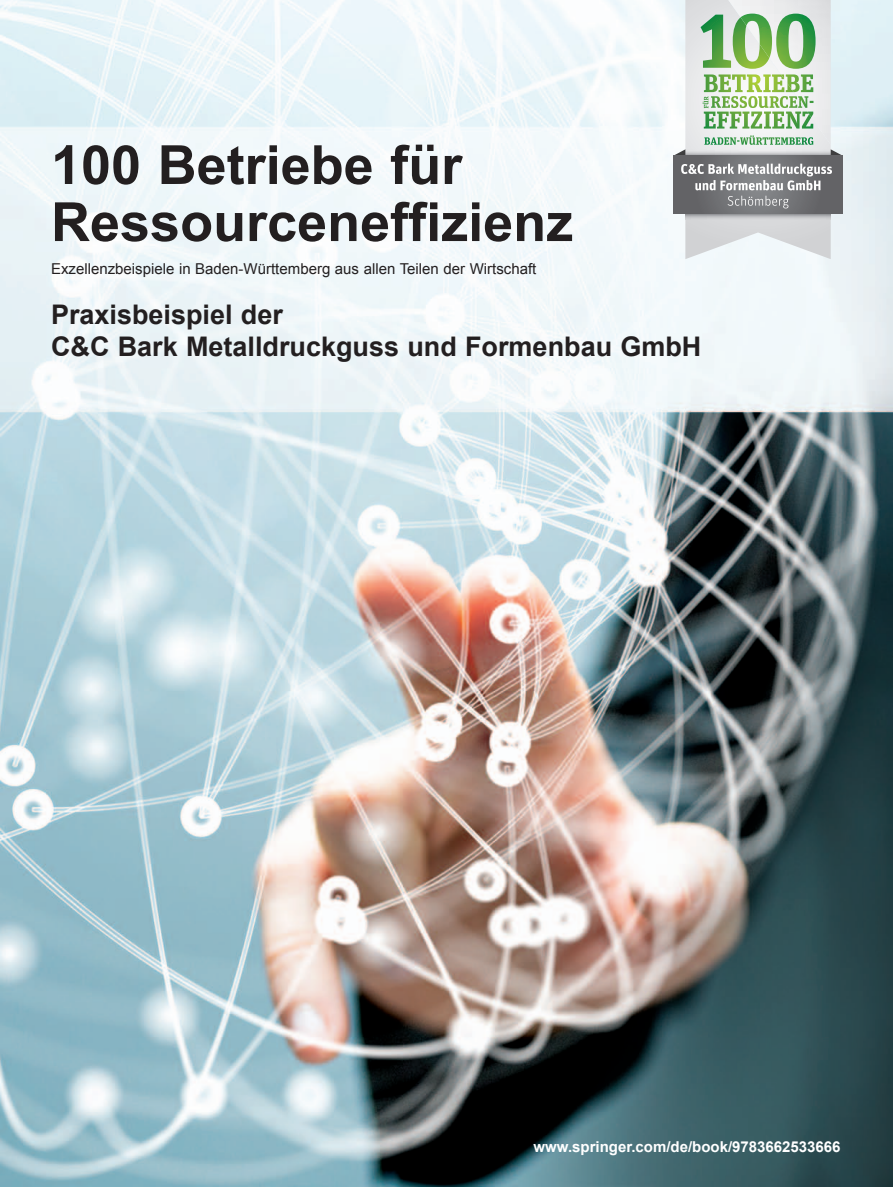
<style>
.page{position:relative;width:893px;height:1187px;background:#fff}
.page>*{position:absolute;margin:0;border:0;box-sizing:border-box;transform-origin:0 0}
.t1{font:700 54px/57px "Arial";color:#231f20}
.t2{font:700 27px/31.5px "Arial";color:#231f20}
.t3{font:15px "Arial";color:#231f20}
.t4{font:700 15px "Arial";color:#fff}
</style>
<div class="page">
<img style="left:0;top:0;width:893px;height:1186px">
<svg style="left:674px;top:0;width:168px;height:259px"></svg>
<h1 class="t1" style="left:51px;top:138px;width:524px">100 Betriebe für<br>Ressourceneffizienz</h1>
<p class="t3" style="left:51px;top:259px;width:487px">Exzellenzbeispiele in Baden-Württemberg aus allen Teilen der Wirtschaft</p>
<h2 class="t2" style="left:51px;top:300px;width:652px">Praxisbeispiel der<br>C&amp;C Bark Metalldruckguss und Formenbau GmbH</h2>
<p class="t4" style="left:534px;top:1136px;width:309px">www.springer.com/de/book/9783662533666</p>
</div>
